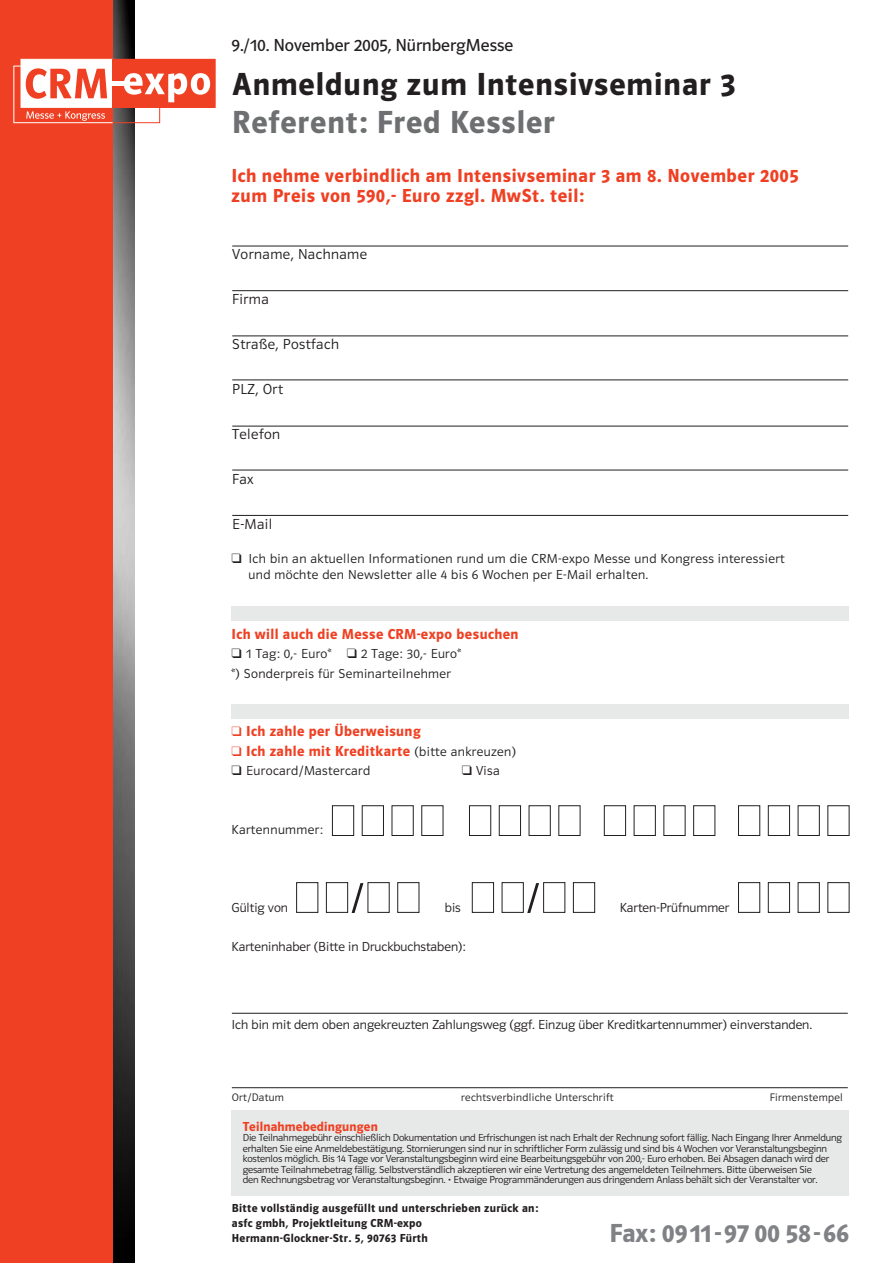
<style>
.page{position:relative;width:893px;height:1263px;background:#fff}
.page>*{position:absolute;margin:0;border:0;box-sizing:border-box;transform-origin:0 0}
.t1{font:33px "Polo 22 K Hfett";letter-spacing:.03em;color:#231f20}
.t2{font:33px "Polo 22 K Hfett";letter-spacing:.03em;color:#6d6f71}
.t3{font:27px "Polo 22 K Hfett";color:#808285}
.t4{font:19.5px/19.5px "Polo 22 K Hfett";letter-spacing:.03em;color:#ef4023}
.t5{font:18px "Polo 22 K Buch";color:#231f20}
.t6{font:15px "Polo 22 K Hfett";letter-spacing:.03em;color:#ef4023}
.t7{font:15px "Polo 22 K Leicht";letter-spacing:.03em;color:#231f20}
.t8{font:13.5px/19.5px "Polo 22 K Leicht";letter-spacing:.03em;color:#231f20}
.t9{font:13.5px "Polo 22 K Leicht";color:#231f20}
.t10{font:13.5px "Polo 22 K Hfett";letter-spacing:.01em;color:#ef4023}
.t11{font:12px/15px "Polo 22 K Hfett";letter-spacing:.025em;color:#231f20}
.t12{font:11.25px "Polo 22 K Leicht";letter-spacing:.03em;color:#231f20}
.t13{font:10.5px/10.5px "Polo 22 K Leicht";letter-spacing:-.015em;color:#231f20}
.s1{font-family:"Polo 22 K Leicht";font-size:13.5px;color:#231f20}
</style>
<div class="page">
<img style="left:113px;top:0;width:21px;height:1263px">
<div style="left:0;top:0;width:113px;height:1263px;background:#ef4023"></div>
<div style="left:21px;top:59px;width:92px;height:49px;background:#fff;border:1px solid #fff"></div>
<div style="left:113px;top:59px;width:102px;height:48px;background:#ef4023"></div>
<svg style="left:13px;top:65px;width:197px;height:58px"></svg>
<hr style="left:232px;top:1087px;width:615px;height:1px;background:#231f20">
<hr style="left:232px;top:246px;width:616px;height:1px;background:#231f20">
<hr style="left:232px;top:290px;width:616px;height:1px;background:#231f20">
<hr style="left:232px;top:336px;width:616px;height:1px;background:#231f20">
<hr style="left:232px;top:380px;width:616px;height:1px;background:#231f20">
<hr style="left:232px;top:426px;width:616px;height:1px;background:#231f20">
<hr style="left:232px;top:470px;width:616px;height:1px;background:#231f20">
<hr style="left:232px;top:515px;width:616px;height:1px;background:#231f20">
<div style="left:231px;top:606px;width:618px;height:15px;background:#e7e8e8"></div>
<div style="left:231px;top:704px;width:618px;height:15px;background:#e7e8e8"></div>
<svg style="left:296px;top:882px;width:553px;height:31px"></svg>
<svg style="left:331px;top:805px;width:518px;height:31px"></svg>
<hr style="left:232px;top:1013px;width:615px;height:1px;background:#231f20">
<div style="left:231px;top:1110px;width:618px;height:85px;background:#e7e8e8"></div>
<h3 class="t5" style="left:231px;top:38px;width:283px">9./10. November 2005, NürnbergMesse</h3>
<h1 class="t1" style="left:232px;top:72px;width:505px">Anmeldung zum Intensivseminar 3</h1>
<h1 class="t2" style="left:232px;top:110px;width:324px">Referent: Fred Kessler</h1>
<h3 class="t4" style="left:231px;top:167px;width:568px">Ich nehme verbindlich am Intensivseminar 3 am 8. November 2005 zum Preis von 590,- Euro zzgl. MwSt. teil:</h3>
<h3 class="t7" style="left:232px;top:248px;width:136px">Vorname, Nachname</h3>
<h3 class="t7" style="left:232px;top:293px;width:38px">Firma</h3>
<h3 class="t7" style="left:232px;top:338px;width:108px">Straße, Postfach</h3>
<h3 class="t7" style="left:232px;top:383px;width:52px">PLZ, Ort</h3>
<h3 class="t7" style="left:232px;top:428px;width:49px">Telefon</h3>
<h3 class="t7" style="left:232px;top:473px;width:23px">Fax</h3>
<h3 class="t7" style="left:232px;top:518px;width:42px">E-Mail</h3>
<p class="t8" style="left:248px;top:552px;width:537px;line-height:15.6px;text-indent:-17px">❑ Ich bin an aktuellen Informationen rund um die CRM-expo Messe und Kongress interessiert und möchte den Newsletter alle 4 bis 6 Wochen per E-Mail erhalten.</p>
<h3 class="t6" style="left:231px;top:628px;width:288px">Ich will auch die Messe CRM-expo besuchen</h3>
<p class="t8" style="left:231px;top:645px;width:231px">❑ 1 Tag: 0,- Euro* ❑ 2 Tage: 30,- Euro* *) Sonderpreis für Seminarteilnehmer</p>
<h3 class="t6" style="left:231px;top:726px;width:191px">❑ Ich zahle per Überweisung</h3>
<h3 class="t6" style="left:231px;top:746px;width:286px">❑ Ich zahle mit Kreditkarte <span class="s1">(bitte ankreuzen)</span></h3>
<p class="t8" style="left:231px;top:762px;width:140px">❑ Eurocard/Mastercard</p>
<p class="t8" style="left:462px;top:762px;width:39px">❑ Visa</p>
<p class="t8" style="left:231px;top:821px;width:93px">Kartennummer:</p>
<p class="t9" style="left:231px;top:903px;width:58px">Gültig von</p>
<p class="t8" style="left:445px;top:899px;width:17px">bis</p>
<p class="t9" style="left:619px;top:903px;width:111px">Karten-Prüfnummer</p>
<p class="t9" style="left:231px;top:942px;width:236px">Karteninhaber (Bitte in Druckbuchstaben):</p>
<p class="t9" style="left:231px;top:1020px;width:582px">Ich bin mit dem oben angekreuzten Zahlungsweg (ggf. Einzug über Kreditkartennummer) einverstanden.</p>
<p class="t12" style="left:232px;top:1093px;width:54px">Ort/Datum</p>
<p class="t12" style="left:461px;top:1093px;width:154px">rechtsverbindliche Unterschrift</p>
<p class="t12" style="left:769px;top:1093px;width:75px">Firmenstempel</p>
<p class="t10" style="left:243px;top:1122px;width:137px">Teilnahmebedingungen</p>
<p class="t13" style="left:243px;top:1134px;width:600px">Die Teilnahmegebühr einschließlich Dokumentation und Erfrischungen ist nach Erhalt der Rechnung sofort fällig. Nach Eingang Ihrer Anmeldung erhalten Sie eine Anmeldebestätigung. Stornierungen sind nur in schriftlicher Form zulässig und sind bis 4 Wochen vor Veranstaltungsbeginn kostenlos möglich. Bis 14 Tage vor Veranstaltungsbeginn wird eine Bearbeitungsgebühr von 200,- Euro erhoben. Bei Absagen danach wird der gesamte Teilnahmebetrag fällig. Selbstverständlich akzeptieren wir eine Vertretung des angemeldeten Teilnehmers. Bitte überweisen Sie<br>den Rechnungsbetrag vor Veranstaltungsbeginn. • Etwaige Programmänderungen aus dringendem Anlass behält sich der Veranstalter vor.</p>
<p class="t11" style="left:232px;top:1201px;width:308px">Bitte vollständig ausgefüllt und unterschrieben zurück an: asfc gmbh, Projektleitung CRM-expo<br>Hermann-Glockner-Str. 5, 90763 Fürth</p>
<h2 class="t3" style="left:609px;top:1224px;width:241px">Fax: 0911-97 00 58-66</h2>
</div>
